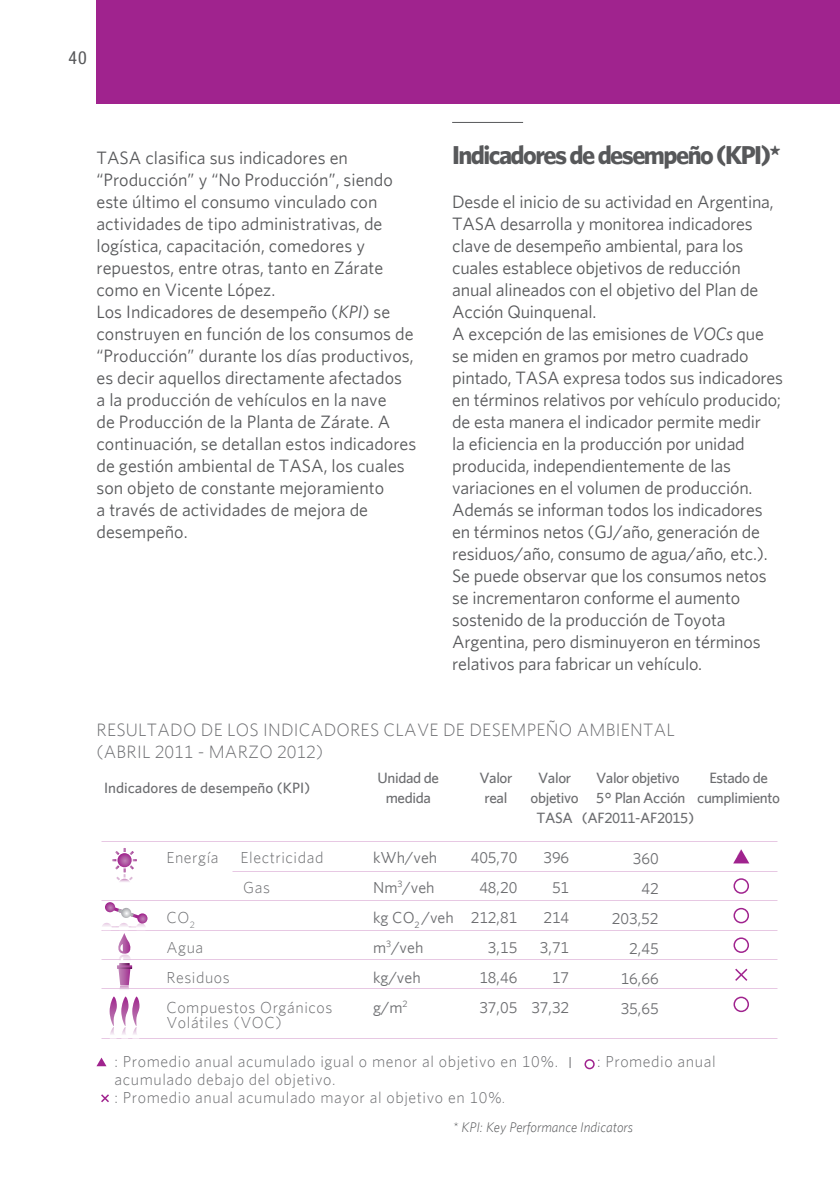
<style>
.page{position:relative;width:840px;height:1191px;background:#fff}
.page>*{position:absolute;margin:0;border:0;box-sizing:border-box;transform-origin:0 0}
.t1{font:700 26px "Whitney";letter-spacing:-.06em;color:#57585a}
.t2{font:18px/22px "Whitney";letter-spacing:-.01em;color:#57585a}
.t3{font:300 18px/22px "Whitney";letter-spacing:.015em;color:#6c6d70}
.t4{font:condensed 18px "Helvetica Neue LT Std";color:#57585a}
.t5{font:300 16px/30px "Whitney";letter-spacing:.035em;color:#6c6d70}
.t6{font:16px/30px "Whitney";color:#6c6d70;text-align:right}
.t7{font:500 15px/20px "Whitney";letter-spacing:-.025em;color:#6c6d70;text-align:center}
.t8{font:500 15px "Whitney";color:#6c6d70}
.t9{font:italic 300 14px "Whitney";color:#57585a}
.s1{font-style:italic}
.s2{font-style:italic;font-size:14px}
</style>
<div class="page">
<div style="left:96px;top:0;width:743px;height:103px;background:#a0238e"></div>
<svg style="left:733px;top:849px;width:16px;height:14px"></svg>
<div style="left:733px;top:878px;width:15px;height:15px;border:2px solid #a0238e;border-radius:50%"></div>
<div style="left:733px;top:908px;width:15px;height:15px;border:2px solid #a0238e;border-radius:50%"></div>
<div style="left:733px;top:937px;width:15px;height:16px;border:2px solid #a0238e;border-radius:50%"></div>
<div style="left:733px;top:996px;width:15px;height:16px;border:2px solid #a0238e;border-radius:50%"></div>
<svg style="left:735px;top:968px;width:13px;height:13px"></svg>
<svg style="left:96px;top:1057px;width:10px;height:9px"></svg>
<div style="left:584px;top:1059px;width:10px;height:10px;border:2px solid #a0238e;border-radius:50%"></div>
<svg style="left:101px;top:1094px;width:8px;height:9px"></svg>
<svg style="left:112px;top:848px;width:25px;height:34px"></svg>
<svg style="left:102px;top:902px;width:45px;height:137px"></svg>
<hr style="left:452px;top:122px;width:71px;height:1px;background:#57585a">
<p class="t4" style="left:68px;top:47px;width:20px">40</p>
<p class="t2" style="left:96px;top:146px;width:321px">TASA clasifica sus indicadores en “Producción” y “No Producción”, siendo este último el consumo vinculado con actividades de tipo administrativas, de logística, capacitación, comedores y repuestos, entre otras, tanto en Zárate como en Vicente López.<br>Los Indicadores de desempeño (<span class="s1">KPI</span>) se construyen en función de los consumos de “Producción” durante los días productivos, es decir aquellos directamente afectados<br>a la producción de vehículos en la nave<br>de Producción de la Planta de Zárate. A continuación, se detallan estos indicadores de gestión ambiental de TASA, los cuales son objeto de constante mejoramiento<br>a través de actividades de mejora de desempeño.</p>
<h1 class="t1" style="left:452px;top:140px;width:330px">Indicadores de desempeño (KPI)*</h1>
<p class="t2" style="left:452px;top:190px;width:332px">Desde el inicio de su actividad en Argentina, TASA desarrolla y monitorea indicadores clave de desempeño ambiental, para los cuales establece objetivos de reducción anual alineados con el objetivo del Plan de Acción Quinquenal.<br>A excepción de las emisiones de <span class="s1">VOCs</span> que se miden en gramos por metro cuadrado pintado, TASA expresa todos sus indicadores en términos relativos por vehículo producido; de esta manera el indicador permite medir<br>la eficiencia en la producción por unidad producida, independientemente de las variaciones en el volumen de producción.<br>Además se informan todos los indicadores en términos netos (GJ/año, generación de residuos/año, consumo de agua/año, etc.).<br>Se puede observar que los consumos netos se incrementaron conforme el aumento sostenido de la producción de Toyota Argentina, pero disminuyeron en términos relativos para fabricar un vehículo.</p>
<p class="t3" style="left:96px;top:718px;width:579px">RESULTADO DE LOS INDICADORES CLAVE DE DESEMPEÑO AMBIENTAL (ABRIL 2011 - MARZO 2012)</p>
<p class="t8" style="left:104px;top:779px;width:207px">Indicadores de desempeño (KPI)</p>
<p class="t7" style="left:530px;top:767px;width:50px">Valor objetivo<br>TASA</p>
<p class="t7" style="left:581px;top:767px;width:114px">Valor objetivo<br>5° Plan Acción (AF2011-AF2015)</p>
<p class="t7" style="left:697px;top:767px;width:84px">Estado de cumplimiento</p>
<p class="t7" style="left:377px;top:767px;width:63px">Unidad de medida</p>
<p class="t7" style="left:479px;top:767px;width:35px">Valor real</p>
<p class="t5" style="left:166px;top:842px;width:54px">Energía</p>
<p class="t5" style="left:240px;top:842px;width:84px">Electricidad<br>Gas</p>
<p class="t5" style="left:166px;top:901px;width:167px">CO<sub>2<br></sub>Agua<br>Residuos<br>Compuestos Orgánicos</p>
<p class="t5" style="left:166px;top:1006px;width:117px">Volátiles (VOC)</p>
<p class="t6" style="left:373px;top:842px;width:82px;text-align:left">kWh/veh<br>Nm<sup>3</sup>/veh kg CO<sub>2</sub> /veh m<sup>3</sup>/veh kg/veh g/m<sup>2</sup></p>
<p class="t6" style="left:470px;top:842px;width:48px">405,70<br>48,20<br>212,81<br>3,15<br>18,46<br>37,05</p>
<p class="t6" style="left:531px;top:842px;width:39px">396<br>51<br>214<br>3,71<br>17<br>37,32</p>
<p class="t6" style="left:611px;top:843px;width:48px">360<br>42<br>203,52<br>2,45<br>16,66<br>35,65</p>
<p class="t5" style="left:114px;top:1046px;width:445px">: Promedio anual acumulado igual o menor al objetivo en 10%.</p>
<p class="t5" style="left:596px;top:1046px;width:120px">: Promedio anual</p>
<p class="t5" style="left:114px;top:1070px;width:392px;line-height:18px">acumulado debajo del objetivo.<br>: Promedio anual acumulado mayor al objetivo en 10%<span class="s2">.</span></p>
<p class="t9" style="left:452px;top:1119px;width:182px">* KPI: Key Performance Indicators</p>
</div>
